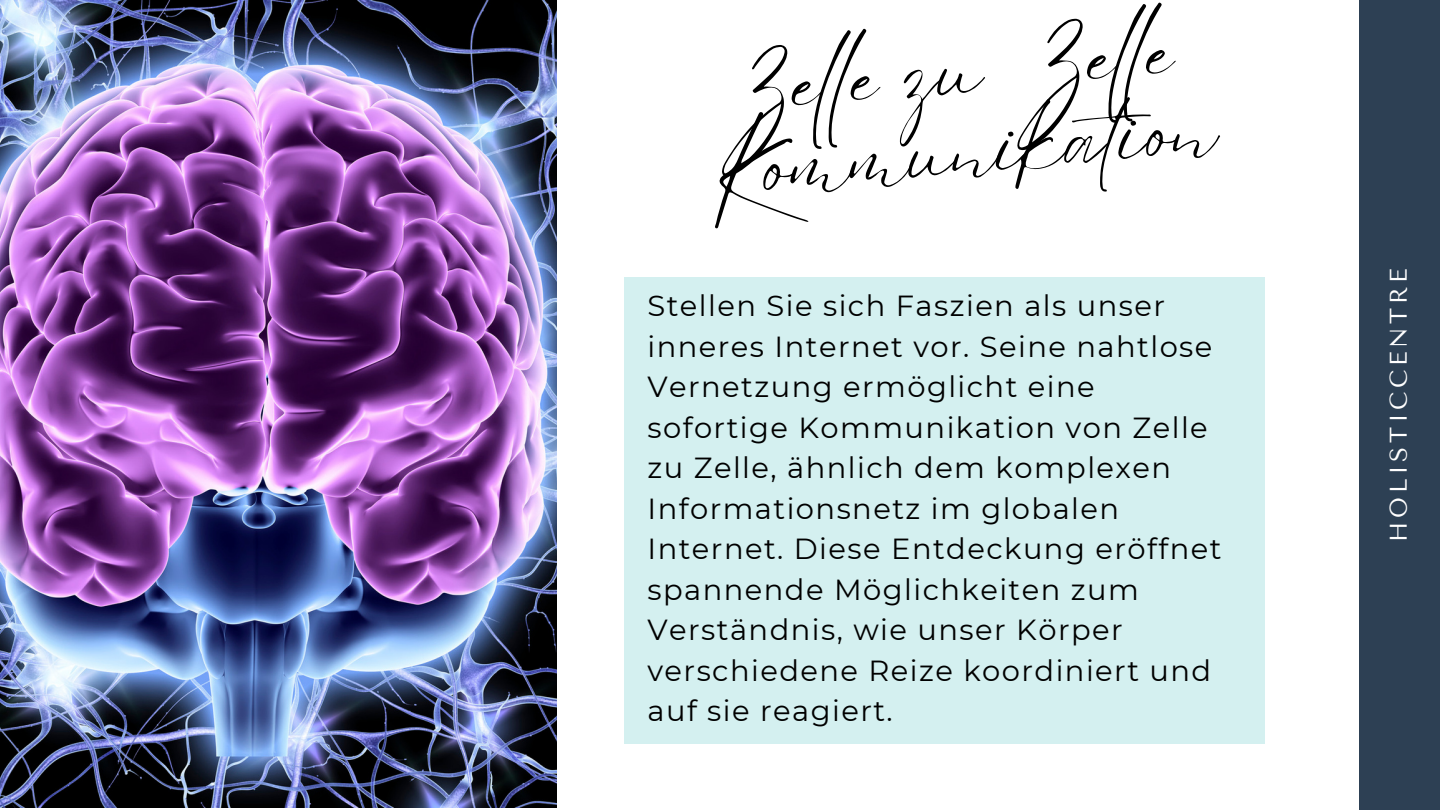
<style>
.page{position:relative;width:1440px;height:810px;background:#fff}
.page>*{position:absolute;margin:0;border:0;box-sizing:border-box;transform-origin:0 0}
.t1{font:82.1px "Eyesome Script";color:#000}
.t2{font:29px/40.5px "Montserrat";letter-spacing:.05em;color:#000}
.t3{font:24px "Tenor Sans";letter-spacing:.155em;color:#fff}
</style>
<div class="page">
<img style="left:0;top:0;width:556px;height:808px">
<div style="left:1359px;top:0;width:81px;height:810px;background:#2d4054"></div>
<div style="left:624px;top:277px;width:641px;height:467px;background:#d4f0f0"></div>
<p class="t1" style="left:706px;top:38px;width:466px;rotate:-5deg">Zel e zu Zel e</p>
<p class="t1" style="left:702px;top:118px;width:514px;rotate:-5deg">Kommunikation</p>
<p class="t2" style="left:647px;top:286px;width:576px">Stellen Sie sich Faszien als unser inneres Internet vor. Seine nahtlose<br>Vernetzung ermöglicht eine sofortige Kommunikation von Zelle zu Zelle, ähnlich dem komplexen<br>Informationsnetz im globalen<br>Internet. Diese Entdeckung eröffnet spannende Möglichkeiten zum<br>Verständnis, wie unser Körper verschiedene Reize koordiniert und auf sie reagiert.</p>
<p class="t3" style="left:1385px;top:542px;width:275px;rotate:-90deg">HOLISTICCENTRE</p>
</div>
